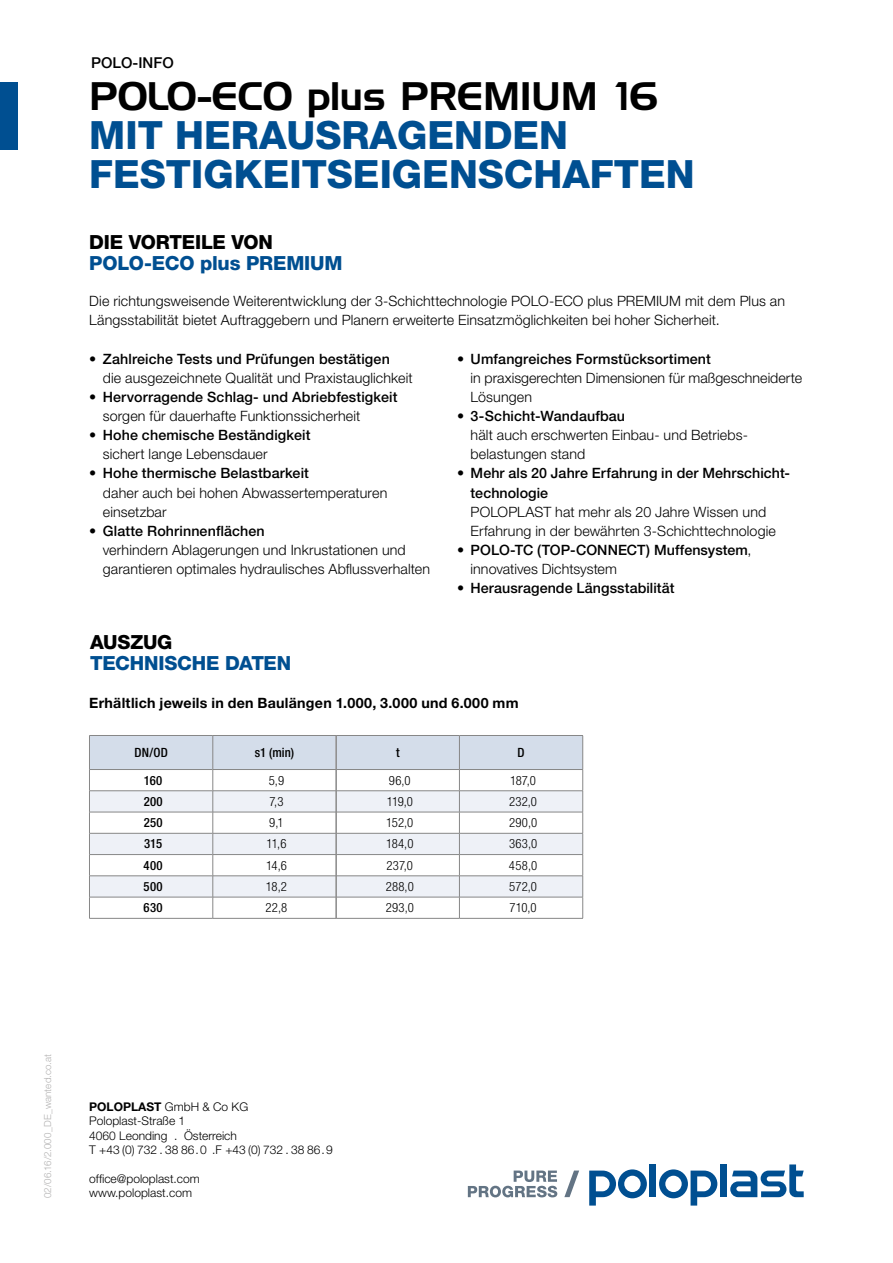
<style>
.page{position:relative;width:893px;height:1263px;background:#fff}
.page>*{position:absolute;margin:0;border:0;box-sizing:border-box;transform-origin:0 0}
.t1{font:800 39px/39px "Helvetica Neue LT Pro";color:#004f91}
.t2{font:38.7px "Handel Gothic BT";letter-spacing:-.01em;color:#000}
.t3{font:800 19.5px "Helvetica Neue LT Pro";letter-spacing:-.01em;color:#004f91}
.t4{font:800 19.5px "Helvetica Neue LT Pro";letter-spacing:-.01em;color:#000}
.t5{font:500 15px "Helvetica Neue LT Pro";color:#000}
.t6{font:300 14.25px/19.2px "Helvetica Neue LT Pro";letter-spacing:.01em;color:#000}
.t7{font:500 14.25px/19.2px "Helvetica Neue LT Pro";letter-spacing:.01em;color:#000}
.t8{font:700 14.25px "Helvetica Neue LT Pro";letter-spacing:.015em;color:#000}
.t9{font:300 condensed 12.75px "Helvetica Neue LT Pro";letter-spacing:.01em;color:#000}
.t10{font:500 condensed 12.75px "Helvetica Neue LT Pro";letter-spacing:.02em;color:#000}
.t11{font:300 12px/14.4px "Helvetica Neue LT Pro";color:#000}
.t12{font:300 9.75px "Helvetica Neue LT Pro";letter-spacing:.015em;color:#b3b2b2}
.s1{font-family:"Century Gothic";font-weight:700}
.s2{font-weight:300}
.s3{font-weight:700}
</style>
<div class="page">
<div style="left:0;top:82px;width:17px;height:67px;background:#004f91"></div>
<hr style="left:89px;top:918px;width:124px;height:1px;background:#878787">
<hr style="left:213px;top:918px;width:123px;height:1px;background:#878787">
<hr style="left:336px;top:918px;width:123px;height:1px;background:#878787">
<hr style="left:459px;top:918px;width:124px;height:1px;background:#878787">
<svg style="left:89px;top:735px;width:494px;height:183px"></svg>
<div style="left:720px;top:1164px;width:7px;height:33px;background:#004f91"></div>
<svg style="left:659px;top:1169px;width:58px;height:36px"></svg>
<div style="left:650px;top:1164px;width:6px;height:33px;background:#004f91"></div>
<svg style="left:730px;top:1164px;width:74px;height:33px"></svg>
<svg style="left:589px;top:1169px;width:58px;height:36px"></svg>
<svg style="left:564px;top:1170px;width:15px;height:27px"></svg>
<svg style="left:468px;top:1170px;width:89px;height:27px"></svg>
<p class="t5" style="left:91px;top:54px;width:84px">POLO-INFO</p>
<h2 class="t2" style="left:89px;top:73px;width:570px">POLO-ECO plus PREMIUM <span class="s1">1</span>6</h2>
<h1 class="t1" style="left:89px;top:116px;width:607px">MIT HERAUSRAGENDEN<br>FESTIGKEITSEIGENSCHAFTEN</h1>
<h3 class="t4" style="left:89px;top:230px;width:185px">DIE VORTEILE VON</h3>
<h3 class="t3" style="left:89px;top:251px;width:255px">POLO-ECO plus PREMIUM</h3>
<p class="t6" style="left:89px;top:291px;width:697px">Die richtungsweisende Weiterentwicklung der 3-Schichttechnologie POLO-ECO plus PREMIUM mit dem Plus an<br>Längsstabilität bietet Auftraggebern und Planern erweiterte Einsatzmöglichkeiten bei hoher Sicherheit.</p>
<p class="t7" style="left:89px;top:349px;width:302px">• Zahlreiche Tests und Prüfungen bestätigen</p>
<p class="t6" style="left:103px;top:368px;width:311px">die ausgezeichnete Qualität und Praxistauglichkeit</p>
<p class="t7" style="left:89px;top:387px;width:310px">• Hervorragende Schlag- und Abriebfestigkeit</p>
<p class="t6" style="left:103px;top:406px;width:259px">sorgen für dauerhafte Funktionssicherheit</p>
<p class="t7" style="left:89px;top:425px;width:223px">• Hohe chemische Beständigkeit</p>
<p class="t6" style="left:103px;top:444px;width:166px">sichert lange Lebensdauer</p>
<p class="t7" style="left:89px;top:464px;width:221px">• Hohe thermische Belastbarkeit</p>
<p class="t6" style="left:103px;top:483px;width:286px">daher auch bei hohen Abwassertemperaturen einsetzbar</p>
<p class="t7" style="left:89px;top:521px;width:177px">• Glatte Rohrinnenflächen</p>
<p class="t6" style="left:103px;top:540px;width:329px">verhindern Ablagerungen und Inkrustationen und garantieren optimales hydraulisches Abflussverhalten</p>
<h3 class="t4" style="left:90px;top:630px;width:84px">AUSZUG</h3>
<h3 class="t3" style="left:90px;top:651px;width:203px">TECHNISCHE DATEN</h3>
<p class="t7" style="left:457px;top:349px;width:255px">• Umfangreiches Formstücksortiment</p>
<p class="t6" style="left:471px;top:368px;width:333px">in praxisgerechten Dimensionen für maßgeschneiderte<br>Lösungen</p>
<p class="t7" style="left:457px;top:406px;width:169px">• 3-Schicht-Wandaufbau</p>
<p class="t6" style="left:471px;top:425px;width:277px">hält auch erschwerten Einbau- und Betriebs&shy;belastungen stand</p>
<p class="t7" style="left:471px;top:464px;width:321px;text-indent:-13px">• Mehr als 20 Jahre Erfahrung in der Mehrschicht&shy;technologie</p>
<p class="t6" style="left:471px;top:502px;width:307px">POLOPLAST hat mehr als 20 Jahre Wissen und<br>Erfahrung in der bewährten 3-Schichttechnologie</p>
<p class="t7" style="left:471px;top:540px;width:282px;text-indent:-13px">• POLO-TC (TOP-CONNECT) Muffensystem<span class="s2">, innovatives Dichtsystem</span></p>
<p class="t7" style="left:457px;top:578px;width:219px">• Herausragende Längsstabilität</p>
<p class="t8" style="left:89px;top:694px;width:431px">Erhältlich jeweils in den Baulängen 1.000, 3.000 und 6.000 mm</p>
<p class="t10" style="left:135px;top:745px;width:35px">DN/OD</p>
<p class="t10" style="left:255px;top:745px;width:41px">s1 (min)</p>
<p class="t10" style="left:396px;top:745px;width:5px">t</p>
<p class="t10" style="left:518px;top:745px;width:9px">D</p>
<p class="t10" style="left:144px;top:772px;width:20px">160</p>
<p class="t9" style="left:269px;top:773px;width:17px">5,9</p>
<p class="t9" style="left:389px;top:773px;width:23px">96,0</p>
<p class="t9" style="left:510px;top:773px;width:27px">187,0</p>
<p class="t10" style="left:144px;top:794px;width:20px">200</p>
<p class="t9" style="left:269px;top:794px;width:16px">7,3</p>
<p class="t9" style="left:387px;top:794px;width:28px">119,0</p>
<p class="t9" style="left:509px;top:794px;width:29px">232,0</p>
<p class="t10" style="left:144px;top:815px;width:20px">250</p>
<p class="t9" style="left:269px;top:815px;width:16px">9,1</p>
<p class="t9" style="left:386px;top:815px;width:29px">152,0</p>
<p class="t9" style="left:509px;top:815px;width:30px">290,0</p>
<p class="t10" style="left:144px;top:836px;width:20px">315</p>
<p class="t9" style="left:266px;top:837px;width:22px">11,6</p>
<p class="t9" style="left:386px;top:837px;width:29px">184,0</p>
<p class="t9" style="left:509px;top:837px;width:30px">363,0</p>
<p class="t10" style="left:144px;top:857px;width:21px">400</p>
<p class="t9" style="left:266px;top:858px;width:22px">14,6</p>
<p class="t9" style="left:386px;top:858px;width:28px">237,0</p>
<p class="t9" style="left:509px;top:858px;width:30px">458,0</p>
<p class="t10" style="left:144px;top:879px;width:21px">500</p>
<p class="t9" style="left:266px;top:879px;width:23px">18,2</p>
<p class="t9" style="left:386px;top:879px;width:30px">288,0</p>
<p class="t9" style="left:509px;top:879px;width:29px">572,0</p>
<p class="t10" style="left:144px;top:900px;width:21px">630</p>
<p class="t9" style="left:266px;top:900px;width:23px">22,8</p>
<p class="t9" style="left:386px;top:900px;width:30px">293,0</p>
<p class="t9" style="left:510px;top:900px;width:29px">710,0</p>
<p class="t12" style="left:42px;top:1198px;width:146px;rotate:-90deg">02/06.16/2.000_DE_wanted.co.at</p>
<p class="t11" style="left:89px;top:1099px;width:245px"><span class="s3">POLOPLAST</span> GmbH &amp; Co KG<br>Poloplast-Straße 1<br>4060 Leonding . Österreich<br>T +43 (0) 732 . 38 86.0 .F +43 (0) 732 . 38 86.9</p>
<p class="t11" style="left:89px;top:1171px;width:112px">office@poloplast.com</p>
<p class="t11" style="left:89px;top:1185px;width:104px">www.poloplast.com</p>
</div>
